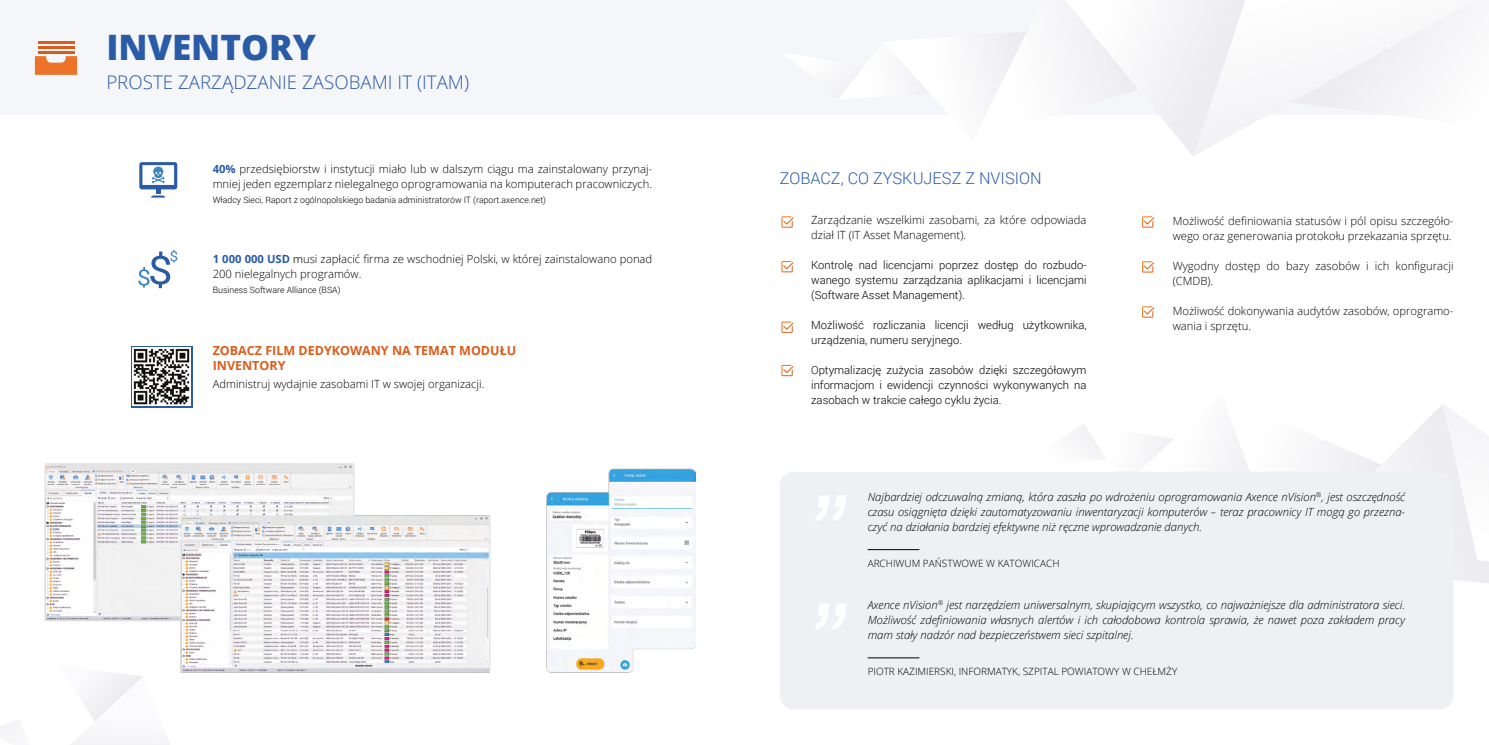
<style>
.page{position:relative;width:1489px;height:745px;background:#fff}
.page>*{position:absolute;margin:0;border:0;box-sizing:border-box;transform-origin:0 0}
.t1{font:800 35px "Open Sans";color:#295ba6}
.t2{font:300 18.75px "Open Sans";color:#295ba6}
.t3{font:300 16.25px "Roboto";color:#295ba6}
.t4{font:700 12.5px/15px "Open Sans";color:#db5c1b}
.t5{font:300 11.25px/15px "Open Sans";color:#000}
.t6{font:italic 300 11.25px/15px "Open Sans";color:#000;text-align:justify}
.t7{font:300 11.25px/15px "Roboto";color:#000;text-align:justify}
.t8{font:300 10px "Open Sans";color:#000}
.t9{font:300 8.75px "Roboto";color:#000}
.s1{font-weight:700;color:#295ba6}
.s2{font-family:"Roboto"}
</style>
<div class="page">
<svg style="left:1071px;top:404px;width:417px;height:179px"></svg>
<div style="left:0;top:0;width:1488px;height:114px;background:#f5f6f9"></div>
<svg style="left:0;top:719px;width:19px;height:18px"></svg>
<svg style="left:71px;top:679px;width:99px;height:65px"></svg>
<div style="left:780px;top:471px;width:673px;height:238px;background:#eff0f4;border-radius:14px"></div>
<hr style="left:867px;top:549px;width:52px;height:1px;background:#000">
<hr style="left:867px;top:657px;width:52px;height:1px;background:#000">
<svg style="left:816px;top:496px;width:30px;height:24px"></svg>
<svg style="left:816px;top:604px;width:30px;height:24px"></svg>
<svg style="left:35px;top:56px;width:42px;height:19px"></svg>
<hr style="left:38px;top:51px;width:36px;height:3px;background:#db5c1b">
<hr style="left:38px;top:46px;width:36px;height:2px;background:#db5c1b">
<hr style="left:38px;top:41px;width:36px;height:2px;background:#db5c1b">
<img style="left:44px;top:463px;width:651px;height:216px">
<svg style="left:139px;top:162px;width:38px;height:35px"></svg>
<svg style="left:138px;top:249px;width:39px;height:39px"></svg>
<div style="left:131px;top:345px;width:61px;height:62px;background:linear-gradient(to right,#fff,#fff)"></div>
<img style="left:133px;top:347px;width:58px;height:58px">
<svg style="left:781px;top:216px;width:12px;height:11px"></svg>
<svg style="left:1142px;top:216px;width:12px;height:11px"></svg>
<svg style="left:781px;top:261px;width:12px;height:11px"></svg>
<svg style="left:1142px;top:261px;width:12px;height:11px"></svg>
<svg style="left:781px;top:321px;width:12px;height:11px"></svg>
<svg style="left:1142px;top:306px;width:12px;height:11px"></svg>
<svg style="left:781px;top:364px;width:12px;height:12px"></svg>
<svg style="left:1158px;top:114px;width:230px;height:42px"></svg>
<h1 class="t1" style="left:106px;top:21px;width:211px">INVENTORY</h1>
<h2 class="t2" style="left:106px;top:69px;width:364px">PROSTE ZARZĄDZANIE ZASOBAMI IT (ITAM)</h2>
<p class="t5" style="left:213px;top:161px;width:441px"><span class="s1">40%</span> przedsiębiorstw i instytucji miało lub w dalszym ciągu ma zainstalowany przynaj&shy;mniej jeden egzemplarz nielegalnego oprogramowania na komputerach pracowniczych.</p>
<p class="t9" style="left:213px;top:194px;width:335px">Władcy Sieci, Raport z ogólnopolskiego badania administratorów IT (raport.axence.net)</p>
<p class="t5" style="left:213px;top:250px;width:441px"><span class="s1">1 000 000 USD</span> <span class="s2">m</span>usi zapłacić firma ze wschodniej Polski, w której zainstalowano ponad<br>200 nielegalnych programów.</p>
<p class="t9" style="left:213px;top:283px;width:129px">Business Software Alliance (BSA)</p>
<p class="t4" style="left:213px;top:342px;width:305px">ZOBACZ FILM DEDYKOWANY NA TEMAT MODUŁU<br>INVENTORY</p>
<p class="t5" style="left:213px;top:375px;width:273px">Administruj wydajnie zasobami IT w swojej organizacji.</p>
<h3 class="t3" style="left:780px;top:166px;width:263px">ZOBACZ, CO ZYSKUJESZ Z NVISION</h3>
<p class="t5" style="left:811px;top:212px;width:277px">Zarządzanie wszelkimi zasobami, za które odpowiada dział IT (IT Asset Management).</p>
<p class="t7" style="left:811px;top:257px;width:277px">Kontrolę nad licencjami poprzez dostęp do rozbudo&shy;wanego systemu zarządzania aplikacjami i licencjami (Software Asset Management).</p>
<p class="t7" style="left:811px;top:317px;width:277px">Możliwość rozliczania licencji według użytkownika, urządzenia, numeru seryjnego.</p>
<p class="t7" style="left:811px;top:362px;width:277px">Optymalizację zużycia zasobów dzięki szczegółowym informacjom i ewidencji czynności wykonywanych na zasobach w trakcie całego cyklu życia.</p>
<p class="t5" style="left:1172px;top:213px;width:282px">Możliwość definiowania statusów i pól opisu szczegóło&shy;wego oraz generowania protokołu przekazania sprzętu.</p>
<p class="t5" style="left:1172px;top:258px;width:282px">Wygodny dostęp do bazy zasobów i ich konfiguracji (CMDB).</p>
<p class="t5" style="left:1172px;top:303px;width:282px">Możliwość dokonywania audytów zasobów, oprogramo&shy;wania i sprzętu.</p>
<p class="t6" style="left:867px;top:488px;width:539px">Najbardziej odczuwalną zmianą, która zaszła po wdrożeniu oprogramowania Axence nVision<sup>®</sup>, jest oszczędność czasu osiągnięta dzięki zautomatyzowaniu inwentaryzacji komputerów – teraz pracownicy IT mogą go przezna&shy;czyć na działania bardziej efektywne niż ręczne wprowadzanie danych.</p>
<p class="t8" style="left:867px;top:555px;width:193px">ARCHIWUM PAŃSTWOWE W KATOWICACH</p>
<p class="t6" style="left:867px;top:596px;width:539px">Axence nVision<sup>®</sup> jest narzędziem uniwersalnym, skupiającym wszystko, co najważniejsze dla administratora sieci.<br>Możliwość zdefiniowania własnych alertów i ich całodobowa kontrola sprawia, że nawet poza zakładem pracy mam stały nadzór nad bezpieczeństwem sieci szpitalnej.</p>
<p class="t8" style="left:867px;top:663px;width:311px">PIOTR KAZIMIERSKI, INFORMATYK, SZPITAL POWIATOWY W CHEŁMŻY</p>
</div>
